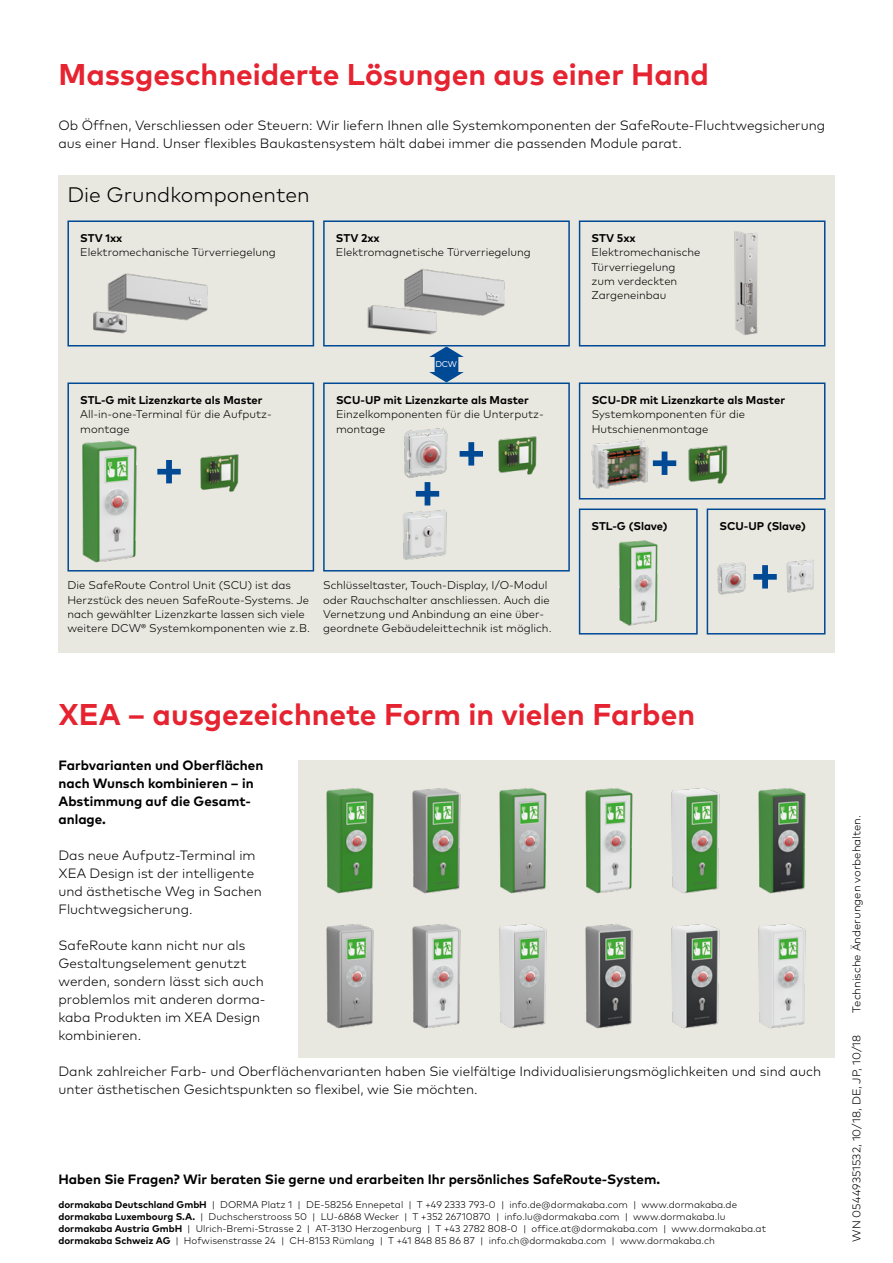
<style>
.page{position:relative;width:893px;height:1263px;background:#fff}
.page>*{position:absolute;margin:0;border:0;box-sizing:border-box;transform-origin:0 0}
.t1{font:700 30px "Mark Pro";color:#e62330}
.t2{font:300 21px "Mark Pro";color:#000}
.t3{font:300 13.5px/18px "Mark Pro";color:#000}
.t4{font:700 13.5px/18px "Mark Pro";color:#000}
.t5{font:300 11.25px/14.2px "Mark Pro";color:#000}
.t6{font:700 11.25px "Mark Pro";color:#000}
.t7{font:300 9.75px/12px "Mark Pro";color:#000}
.t8{font:8.4px "Mark Pro";color:#fff}
.s1{font-weight:700}
</style>
<div class="page">
<div style="left:58px;top:175px;width:776px;height:477px;background:#e9e8e0"></div>
<div style="left:707px;top:508px;width:118px;height:126px;border:2px solid #004994"></div>
<div style="left:298px;top:760px;width:536px;height:297px;background:#e9e8e0"></div>
<svg style="left:429px;top:346px;width:35px;height:36px"></svg>
<div style="left:323px;top:220px;width:247px;height:126px;border:2px solid #004994"></div>
<img style="left:367px;top:268px;width:138px;height:67px">
<div style="left:323px;top:382px;width:247px;height:189px;border:2px solid #004994"></div>
<img style="left:403px;top:510px;width:44px;height:50px">
<img style="left:786px;top:560px;width:28px;height:33px">
<img style="left:404px;top:428px;width:44px;height:50px">
<img style="left:717px;top:562px;width:29px;height:33px">
<svg style="left:460px;top:442px;width:23px;height:23px"></svg>
<svg style="left:416px;top:482px;width:23px;height:23px"></svg>
<img style="left:498px;top:436px;width:39px;height:39px">
<div style="left:579px;top:382px;width:246px;height:117px;border:2px solid #004994"></div>
<div style="left:579px;top:220px;width:246px;height:126px;border:2px solid #004994"></div>
<img style="left:734px;top:231px;width:24px;height:104px">
<img style="left:591px;top:439px;width:58px;height:50px">
<svg style="left:653px;top:451px;width:23px;height:24px"></svg>
<img style="left:678px;top:445px;width:62px;height:52px">
<div style="left:67px;top:220px;width:247px;height:126px;border:2px solid #004994"></div>
<img style="left:93px;top:273px;width:115px;height:61px">
<div style="left:67px;top:382px;width:247px;height:189px;border:2px solid #004994"></div>
<img style="left:82px;top:440px;width:55px;height:123px">
<svg style="left:157px;top:460px;width:24px;height:23px"></svg>
<img style="left:200px;top:454px;width:39px;height:38px">
<div style="left:579px;top:508px;width:119px;height:126px;border:2px solid #004994"></div>
<svg style="left:753px;top:565px;width:24px;height:23px"></svg>
<img style="left:618px;top:540px;width:40px;height:86px">
<img style="left:671px;top:924px;width:49px;height:105px">
<img style="left:758px;top:924px;width:48px;height:105px">
<img style="left:671px;top:788px;width:49px;height:106px">
<img style="left:499px;top:924px;width:48px;height:105px">
<img style="left:758px;top:788px;width:48px;height:106px">
<img style="left:585px;top:788px;width:48px;height:106px">
<img style="left:326px;top:788px;width:48px;height:106px">
<img style="left:499px;top:788px;width:48px;height:106px">
<img style="left:585px;top:924px;width:48px;height:105px">
<img style="left:412px;top:924px;width:49px;height:105px">
<img style="left:412px;top:788px;width:49px;height:106px">
<img style="left:326px;top:924px;width:48px;height:105px">
<h1 class="t1" style="left:58px;top:52px;width:652px">Massgeschneiderte Lösungen aus einer Hand</h1>
<p class="t3" style="left:58px;top:116px;width:768px">Ob Öffnen, Verschliessen oder Steuern: Wir liefern Ihnen alle Systemkomponenten der SafeRoute-Fluchtwegsicherung aus einer Hand. Unser flexibles Baukastensystem hält dabei immer die passenden Module parat.</p>
<h2 class="t2" style="left:67px;top:179px;width:244px">Die Grundkomponenten</h2>
<p class="t6" style="left:80px;top:230px;width:44px">STV 1xx</p>
<p class="t5" style="left:80px;top:244px;width:197px">Elektromechanische Türverriegelung</p>
<p class="t6" style="left:336px;top:230px;width:45px">STV 2xx</p>
<p class="t5" style="left:336px;top:244px;width:197px">Elektromagnetische Türverriegelung</p>
<p class="t6" style="left:80px;top:392px;width:184px">STL-G mit Lizenzkarte als Master</p>
<p class="t5" style="left:80px;top:406px;width:193px">All-in-one-Terminal für die Aufputz&shy;montage</p>
<p class="t8" style="left:435px;top:358px;width:23px">DCW</p>
<p class="t6" style="left:336px;top:392px;width:194px">SCU-UP mit Lizenzkarte als Master</p>
<p class="t5" style="left:336px;top:406px;width:209px">Einzelkomponenten für die Unterputz&shy;montage</p>
<p class="t6" style="left:592px;top:230px;width:46px">STV 5xx</p>
<p class="t5" style="left:592px;top:244px;width:110px">Elektromechanische<br>Türverriegelung zum verdeckten<br>Zargeneinbau</p>
<p class="t6" style="left:592px;top:392px;width:195px">SCU-DR mit Lizenzkarte als Master</p>
<p class="t5" style="left:592px;top:406px;width:155px">Systemkomponenten für die<br>Hutschienenmontage</p>
<p class="t5" style="left:67px;top:577px;width:244px">Die SafeRoute Control Unit (SCU) ist das Herzstück des neuen SafeRoute-Systems. Je nach gewählter Lizenzkarte lassen sich viele weitere DCW® Systemkomponenten wie z. B.</p>
<p class="t5" style="left:323px;top:577px;width:230px">Schlüsseltaster, Touch-Display, I/O-Modul oder Rauchschalter anschliessen. Auch die Vernetzung und Anbindung an eine über&shy;geordnete Gebäudeleittechnik ist möglich.</p>
<p class="t6" style="left:592px;top:518px;width:77px">STL-G (Slave)</p>
<p class="t6" style="left:719px;top:518px;width:88px">SCU-UP (Slave)</p>
<h1 class="t1" style="left:58px;top:691px;width:638px">XEA – ausgezeichnete Form in vielen Farben</h1>
<p class="t4" style="left:58px;top:755px;width:206px">Farbvarianten und Oberflächen nach Wunsch kombinieren – in<br>Abstimmung auf die Gesamt&shy;anlage.</p>
<p class="t3" style="left:58px;top:845px;width:205px">Das neue Aufputz-Terminal im<br>XEA Design ist der intelligente und ästhetische Weg in Sachen<br>Fluchtwegsicherung.</p>
<p class="t3" style="left:58px;top:935px;width:209px">SafeRoute kann nicht nur als<br>Gestaltungselement genutzt werden, sondern lässt sich auch problemlos mit anderen dorma&shy;kaba Produkten im XEA Design kombinieren.</p>
<p class="t3" style="left:58px;top:1061px;width:764px">Dank zahlreicher Farb- und Oberflächenvarianten haben Sie vielfältige Individualisierungsmöglichkeiten und sind auch unter ästhetischen Gesichtspunkten so flexibel, wie Sie möchten.</p>
<p class="t4" style="left:356px;top:1169px;width:305px">erarbeiten Ihr persönliches SafeRoute-System.</p>
<p class="t4" style="left:58px;top:1169px;width:420px">Haben Sie Fragen? Wir beraten Sie gerne und freuen uns auf Sie.</p>
<p class="t7" style="left:58px;top:1197px;width:709px"><span class="s1">dormakaba Deutschland GmbH</span> | DORMA Platz 1 | DE-58256 Ennepetal | T +49 2333 793-0 | info.de@dormakaba.com | www.dormakaba.de <span class="s1">dormakaba Luxembourg S.A.</span> | Duchscherstrooss 50 | LU-6868 Wecker | T +352 26710870 | info.lu@dormakaba.com | www.dormakaba.lu <span class="s1">dormakaba Austria GmbH</span> | Ulrich-Bremi-Strasse 2 | AT-3130 Herzogenburg | T +43 2782 808-0 | office.at@dormakaba.com | www.dormakaba.at <span class="s1">dormakaba Schweiz AG</span> | Hofwisenstrasse 24 | CH-8153 Rümlang | T +41 848 85 86 87 | info.ch@dormakaba.com | www.dormakaba.ch</p>
<p class="t5" style="left:848px;top:1012px;width:199px;rotate:-90deg">Technische Änderungen vorbehalten.</p>
<p class="t5" style="left:848px;top:1242px;width:208px;rotate:-90deg">WN 05449351532, 10/18, DE, JP, 10/18</p>
</div>
